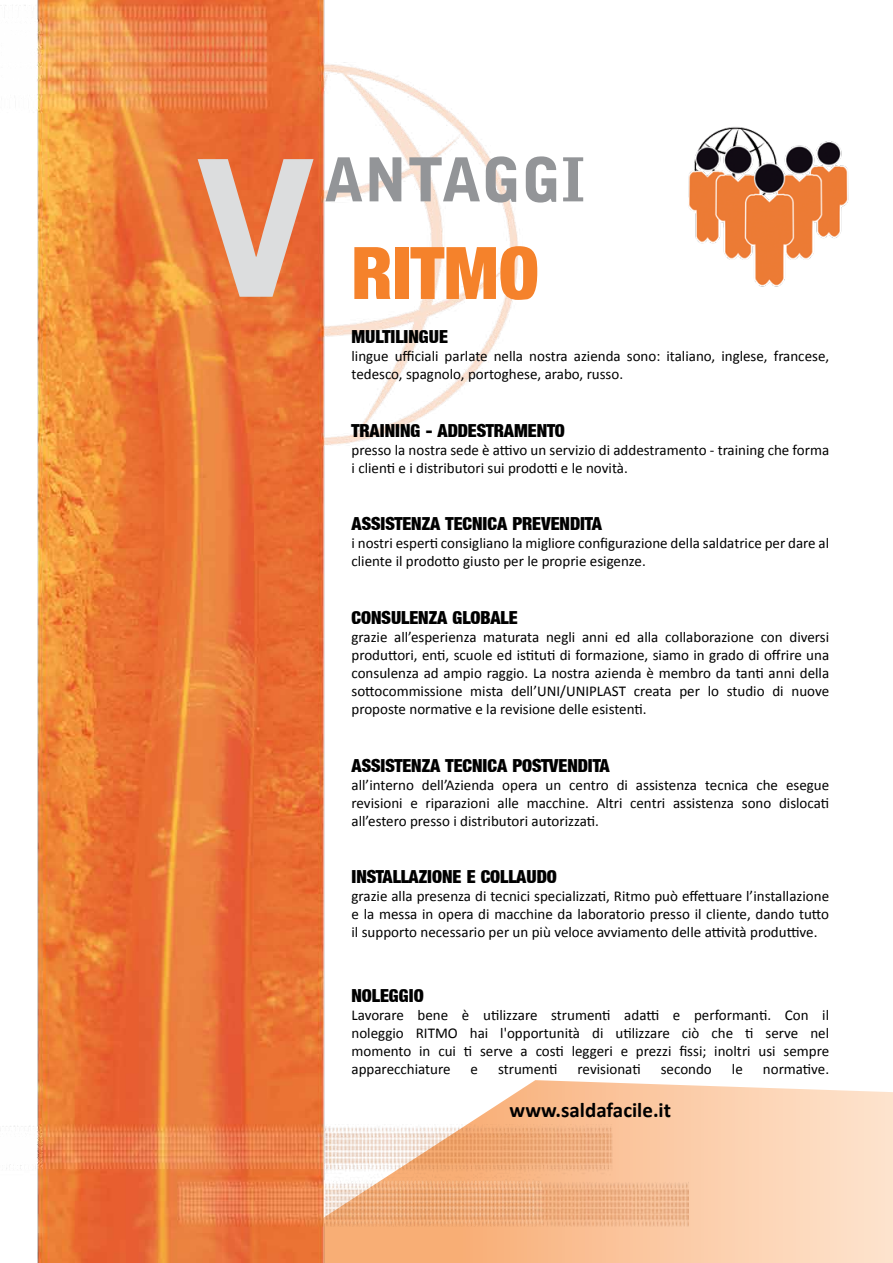
<style>
.page{position:relative;width:893px;height:1263px;background:#fff}
.page>*{position:absolute;margin:0;border:0;box-sizing:border-box;transform-origin:0 0}
.t1{font:900 187.5px "Bell Gothic Std";color:#dcddde}
.t2{font:72px "Basic Sans Heavy SF Bold";color:#f5822b}
.t3{font:900 60px "Bell Gothic Std";color:#939598}
.t4{font:700 21px "Calibri";color:#000}
.t5{font:18px "Basic Sans Heavy SF Bold";color:#000}
.t6{font:15px/18px "Calibri";color:#000;text-align:justify}
</style>
<div class="page">
<svg style="left:689px;top:1085px;width:204px;height:178px;background:#fcd8bc"></svg>
<img style="left:0;top:0;width:689px;height:1263px">
<img style="left:664px;top:114px;width:185px;height:184px">
<h1 class="t1" style="left:193px;top:120px;width:127px">V</h1>
<h3 class="t3" style="left:324px;top:145px;width:262px">ANTAGGI</h3>
<h2 class="t2" style="left:351px;top:233px;width:189px">RITMO</h2>
<p class="t5" style="left:351px;top:327px;width:98px">MULTILINGUE</p>
<p class="t6" style="left:351px;top:346px;width:479px">lingue ufficiali parlate nella nostra azienda sono: italiano, inglese, francese, tedesco, spagnolo, portoghese, arabo, russo.</p>
<p class="t5" style="left:351px;top:420px;width:215px">TRAINING - ADDESTRAMENTO</p>
<p class="t6" style="left:351px;top:440px;width:479px">presso la nostra sede è attivo un servizio di addestramento - training che forma i clienti e i distributori sui prodotti e le novità.</p>
<p class="t5" style="left:351px;top:514px;width:252px">ASSISTENZA TECNICA PREVENDITA</p>
<p class="t6" style="left:351px;top:534px;width:479px">i nostri esperti consigliano la migliore configurazione della saldatrice per dare al cliente il prodotto giusto per le proprie esigenze.</p>
<p class="t5" style="left:351px;top:607px;width:168px">CONSULENZA GLOBALE</p>
<p class="t6" style="left:351px;top:627px;width:479px">grazie all’esperienza maturata negli anni ed alla collaborazione con diversi produttori, enti, scuole ed istituti di formazione, siamo in grado di offrire una consulenza ad ampio raggio. La nostra azienda è membro da tanti anni della sottocommissione mista dell’UNI/UNIPLAST creata per lo studio di nuove proposte normative e la revisione delle esistenti.</p>
<p class="t5" style="left:351px;top:755px;width:260px">ASSISTENZA TECNICA POSTVENDITA</p>
<p class="t6" style="left:351px;top:775px;width:479px">all’interno dell’Azienda opera un centro di assistenza tecnica che esegue revisioni e riparazioni alle macchine. Altri centri assistenza sono dislocati all’estero presso i distributori autorizzati.</p>
<p class="t5" style="left:351px;top:867px;width:207px">INSTALLAZIONE E COLLAUDO</p>
<p class="t6" style="left:351px;top:886px;width:479px">grazie alla presenza di tecnici specializzati, Ritmo può effettuare l’installazione e la messa in opera di macchine da laboratorio presso il cliente, dando tutto il supporto necessario per un più veloce avviamento delle attività produttive.</p>
<p class="t5" style="left:351px;top:985px;width:74px">NOLEGGIO</p>
<p class="t6" style="left:351px;top:1005px;width:479px">Lavorare bene è utilizzare strumenti adatti e performanti. Con il noleggio RITMO hai l'opportunità di utilizzare ciò che ti serve nel momento in cui ti serve a costi leggeri e prezzi fissi; inoltri usi sempre apparecchiature</p>
<p class="t6" style="left:471px;top:1059px;width:9px">e</p>
<p class="t6" style="left:498px;top:1059px;width:61px">strumenti</p>
<p class="t6" style="left:578px;top:1059px;width:65px">revisionati</p>
<p class="t6" style="left:661px;top:1059px;width:53px">secondo</p>
<p class="t6" style="left:732px;top:1059px;width:12px">le</p>
<p class="t6" style="left:763px;top:1059px;width:68px">normative.</p>
<h3 class="t4" style="left:510px;top:1097px;width:163px">www.saldafacile.it</h3>
</div>
